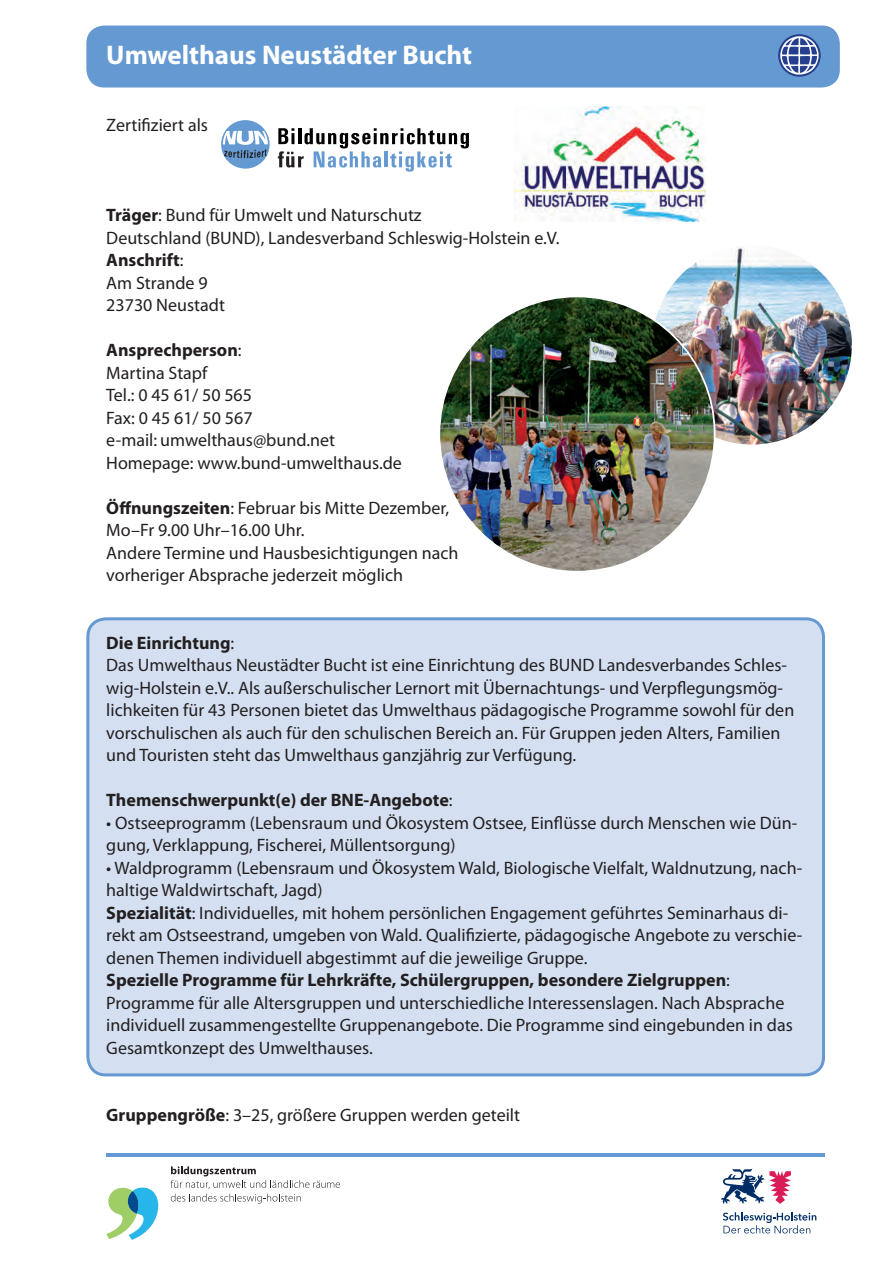
<style>
.page{position:relative;width:893px;height:1263px;background:#fff}
.page>*{position:absolute;margin:0;border:0;box-sizing:border-box;transform-origin:0 0}
.t1{font:700 27px "Myriad Pro";color:#fff}
.t2{font:18px/22.5px "Myriad Pro";color:#231f20}
.t3{font:700 18px "Myriad Pro";color:#231f20}
.s1{font-weight:700}
.s2{font-weight:400}
</style>
<div class="page">
<div style="left:86px;top:26px;width:754px;height:62px;background:#6599d1;border-radius:18px"></div>
<div style="left:88px;top:619px;width:735px;height:456px;background:#d4e0f1;border-radius:18px"></div>
<div style="left:86px;top:617px;width:739px;height:459px;border:3px solid #6599d1;border-radius:18px"></div>
<img style="left:514px;top:107px;width:192px;height:114px">
<hr style="left:106px;top:1153px;width:719px;height:3px;background:#6599d1">
<div style="left:221px;top:120px;width:49px;height:49px;background:#6599d1;border-radius:50%"></div>
<svg style="left:223px;top:131px;width:45px;height:27px"></svg>
<svg style="left:278px;top:128px;width:191px;height:44px"></svg>
<img style="left:651px;top:244px;width:202px;height:201px;border-radius:101px">
<img style="left:439px;top:296px;width:276px;height:276px;border-radius:138px">
<svg style="left:171px;top:1166px;width:169px;height:38px"></svg>
<svg style="left:106px;top:1187px;width:52px;height:53px"></svg>
<svg style="left:723px;top:1212px;width:93px;height:21px"></svg>
<svg style="left:721px;top:1169px;width:70px;height:35px"></svg>
<svg style="left:778px;top:34px;width:43px;height:43px"></svg>
<svg style="left:780px;top:36px;width:39px;height:39px;background:#7388ba"></svg>
<h1 class="t1" style="left:106px;top:37px;width:367px">Umwelthaus Neustädter Bucht</h1>
<p class="t2" style="left:106px;top:114px;width:103px">Zertifiziert als</p>
<p class="t2" style="left:106px;top:204px;width:455px"><span class="s1">Träger</span>: Bund für Umwelt und Naturschutz<br>Deutschland (BUND), Landesverband Schleswig-Holstein e.V.<br><span class="s1">Anschrift</span>:<br>Am Strande 9<br>23730 Neustadt</p>
<p class="t2" style="left:106px;top:339px;width:297px"><span class="s1">Ansprechperson</span>:<br>Martina Stapf<br>Tel.: 0 45 61/ 50 565<br>Fax: 0 45 61/ 50 567<br>e-mail: umwelthaus@bund.net<br>Homepage: www.bund-umwelthaus.de</p>
<p class="t2" style="left:106px;top:496px;width:354px"><span class="s1">Öffnungszeiten</span>: Februar bis Mitte Dezember, Mo–Fr 9.00 Uhr–16.00 Uhr.<br>Andere Termine und Hausbesichtigungen nach vorheriger Absprache jederzeit möglich</p>
<p class="t2" style="left:106px;top:631px;width:689px"><span class="s1">Die Einrichtung</span>:<br>Das Umwelthaus Neustädter Bucht ist eine Einrichtung des BUND Landesverbandes Schles&shy;wig-Holstein e.V.. Als außerschulischer Lernort mit Übernachtungs- und Verpflegungsmög&shy;lichkeiten für 43 Personen bietet das Umwelthaus pädagogische Programme sowohl für den vorschulischen als auch für den schulischen Bereich an. Für Gruppen jeden Alters, Familien und Touristen steht das Umwelthaus ganzjährig zur Verfügung.</p>
<p class="t3" style="left:106px;top:788px;width:348px">Themenschwerpunkt(e) der BNE-Angebote<span class="s2">:</span></p>
<p class="t2" style="left:106px;top:811px;width:693px">• Ostseeprogramm (Lebensraum und Ökosystem Ostsee, Einflüsse durch Menschen wie Dün&shy;gung, Verklappung, Fischerei, Müllentsorgung)</p>
<p class="t2" style="left:106px;top:856px;width:698px">• Waldprogramm (Lebensraum und Ökosystem Wald, Biologische Vielfalt, Waldnutzung, nach&shy;haltige Waldwirtschaft, Jagd)<br><span class="s1">Spezialität</span>: Individuelles, mit hohem persönlichen Engagement geführtes Seminarhaus di&shy;rekt am Ostseestrand, umgeben von Wald. Qualifizierte, pädagogische Angebote zu verschie&shy;denen Themen individuell abgestimmt auf die jeweilige Gruppe.<br><span class="s1">Spezielle Programme für Lehrkräfte, Schülergruppen, besondere Zielgruppen</span>:<br>Programme für alle Altersgruppen und unterschiedliche Interessenslagen. Nach Absprache individuell zusammengestellte Gruppenangebote. Die Programme sind eingebunden in das Gesamtkonzept des Umwelthauses.</p>
<p class="t2" style="left:106px;top:1104px;width:415px"><span class="s1">Gruppengröße</span>: 3–25, größere Gruppen werden geteilt</p>
</div>
